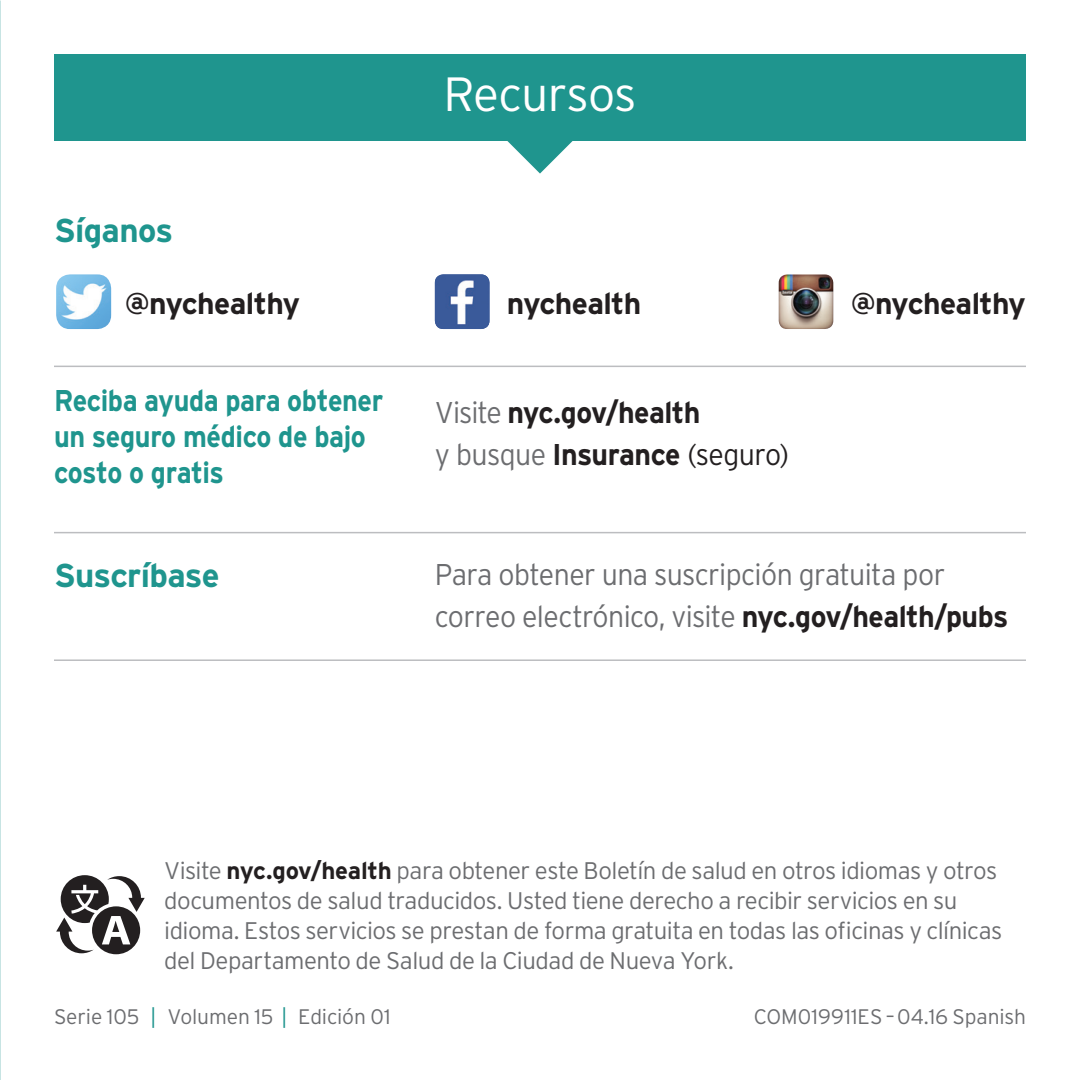
<style>
.page{position:relative;width:1080px;height:1080px;background:#fff}
.page>*{position:absolute;margin:0;border:0;box-sizing:border-box;transform-origin:0 0}
.hed{font:300 48px "Interstate";letter-spacing:-.02em;color:#fff}
.body{font:700 33px "Interstate";letter-spacing:-.02em;color:#1f958e}
.t1{font:300 30px/42px "Interstate";letter-spacing:-.025em;color:#6c6d70;scale:.95 1}
.body-2{font:700 30px/36px "Interstate";letter-spacing:-.015em;color:#1f958e;scale:.9 1}
.t2{font:700 30px/42px "Interstate";letter-spacing:-.025em;color:#231f20;scale:.95 1}
.t3{font:700 30px "Interstate";letter-spacing:-.025em;color:#231f20}
.t4{font:300 24px/30px "Interstate";letter-spacing:-.02em;color:#6c6d70}
.t5{font:300 21px "Interstate";letter-spacing:-.005em;color:#6c6d70}
.s1{font-weight:300;color:#6c6d70}
.s2{font-weight:300}
.s3{font-weight:700;color:#231f20}
.s4{color:#1f958e}
</style>
<div class="page">
<hr style="left:54px;top:532px;width:972px;height:1px;background:#bcbdc0">
<hr style="left:54px;top:659px;width:972px;height:2px;background:#bcbdc0">
<hr style="left:54px;top:366px;width:972px;height:1px;background:#bcbdc0">
<svg style="left:442px;top:140px;width:196px;height:34px"></svg>
<div style="left:54px;top:54px;width:972px;height:86px;background:#1f958e"></div>
<img style="left:435px;top:274px;width:54px;height:55px">
<img style="left:779px;top:274px;width:54px;height:55px">
<img style="left:56px;top:274px;width:55px;height:55px">
<svg style="left:56px;top:875px;width:89px;height:79px"></svg>
<p class="body" style="left:54px;top:212px;width:121px">Síganos</p>
<p class="hed" style="left:443px;top:67px;width:195px">Recursos</p>
<p class="t3" style="left:125px;top:287px;width:177px">@nychealthy</p>
<p class="t3" style="left:507px;top:287px;width:136px">nychealth</p>
<p class="t3" style="left:851px;top:287px;width:177px">@nychealthy</p>
<p class="body-2" style="left:54px;top:382px;width:367px">Reciba ayuda para obtener un seguro médico de bajo costo o gratis</p>
<p class="body" style="left:54px;top:557px;width:167px">Suscríbase</p>
<p class="t2" style="left:435px;top:391px;width:374px"><span class="s1">Visite</span> nyc.gov/health<br><span class="s1">y busque</span> Insurance <span class="s2">(seguro)</span></p>
<p class="t1" style="left:435px;top:553px;width:605px">Para obtener una suscripción gratuita por correo electrónico, visite <span class="s3">nyc.gov/health/pubs</span></p>
<p class="t4" style="left:164px;top:855px;width:840px">Visite <span class="s3">nyc.gov/health</span> para obtener este Boletín de salud en otros idiomas y otros documentos de salud traducidos. Usted tiene derecho a recibir servicios en su idioma. Estos servicios se prestan de forma gratuita en todas las oficinas y clínicas del Departamento de Salud de la Ciudad de Nueva York.</p>
<p class="t5" style="left:54px;top:1005px;width:338px">Serie 105 <span class="s4">|</span> Volumen 15 <span class="s4">|</span> Edición 01</p>
<p class="t5" style="left:754px;top:1005px;width:274px">COM019911ES – 04.16 Spanish</p>
</div>
